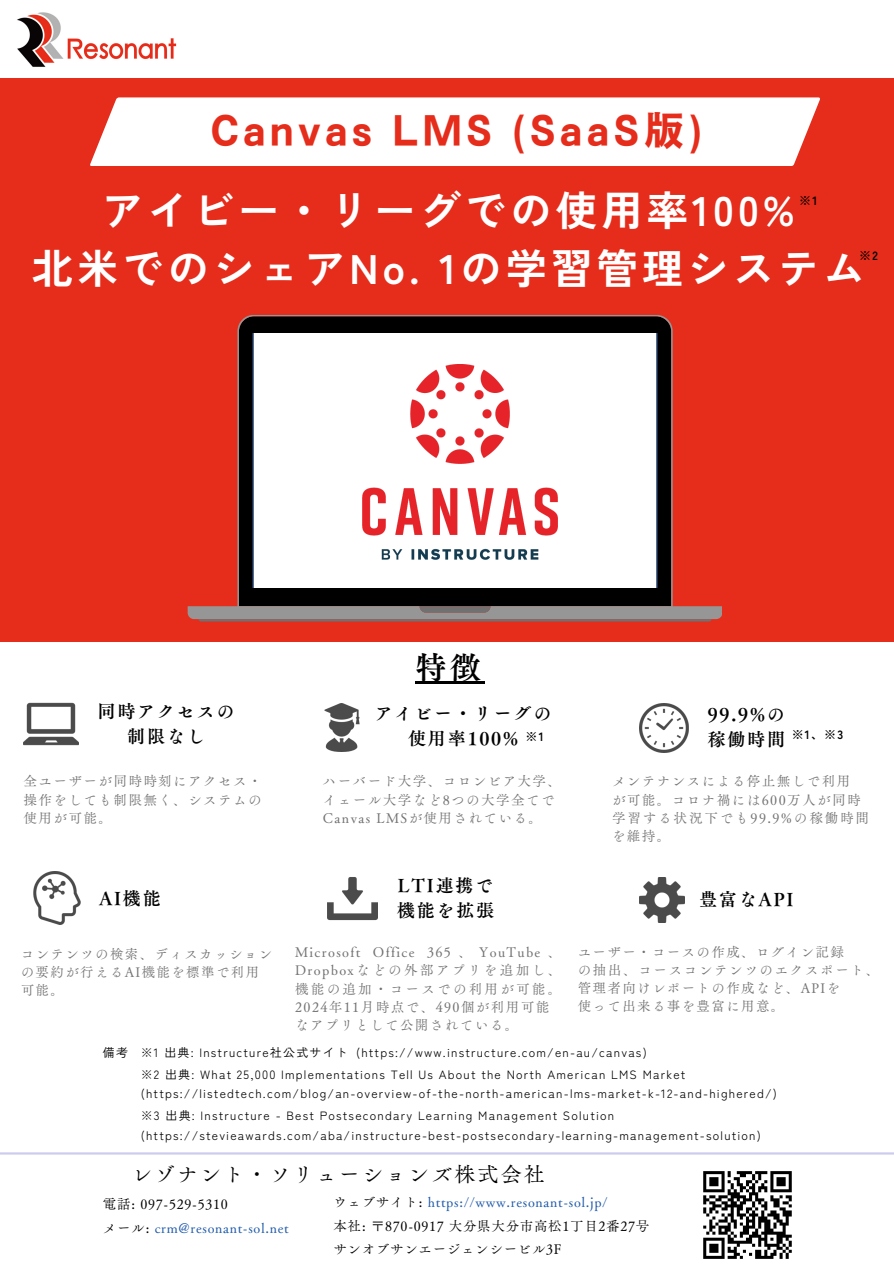
<style>
.page{position:relative;width:894px;height:1264px;background:#fff}
.page>*{position:absolute;margin:0;border:0;box-sizing:border-box;transform-origin:0 0}
.t1{font:700 41.25px/57.3px "Zen Kaku Gothic New";letter-spacing:.1em;color:#fff;text-align:center}
.t2{font:41.1px "Motoya Gothic Std W6";letter-spacing:.1em;color:#e62c1a}
.t3{font:31.5px "Canva Tsuku A Old Min Pr 6 N B";color:#000}
.t4{font:21px "Canva Tsuku A Old Min Pr 6 N R";letter-spacing:.1em;color:#000}
.t5{font:18px/24.8px "Canva Tsuku A Old Min Pr 6 N B";letter-spacing:.1em;color:#000;text-align:center}
.t6{font:13.65px/18.1px "Canva Tsuku A Old Min Pr 6 N R";letter-spacing:.1em;color:#727171;text-align:justify}
.t7{font:13.65px/18.1px "Canva Tsuku A Old Min Pr 6 N R";letter-spacing:.13em;color:#727171}
.t8{font:13.5px/18px "Canva Tsuku A Old Min Pr 6 N R";letter-spacing:.1em;color:#727171}
.t9{font:13.5px "Canva Tsuku A Old Min Pr 6 N R";letter-spacing:.05em;color:#000}
.t10{font:13.5px "Canva Tsuku A Old Min Pr 6 N R";letter-spacing:.05em;color:#205baa}
.t11{font:12px "Zen Kaku Gothic New";letter-spacing:.1em;color:#000}
.t12{font:700 12px "Zen Kaku Gothic New";color:#000}
.s1{color:#000}
</style>
<div class="page">
<div style="left:0;top:78px;width:893px;height:563px;background:#e62c1a"></div>
<img style="left:17px;top:12px;width:160px;height:55px">
<div style="left:90px;top:97px;width:729px;height:69px;background:#fff"></div>
<hr style="left:0;top:1152px;width:893px;height:2px;background:#5655c8">
<img style="left:703px;top:1171px;width:89px;height:88px">
<svg style="left:187px;top:315px;width:535px;height:304px"></svg>
<svg style="left:419px;top:606px;width:71px;height:6px"></svg>
<svg style="left:198px;top:619px;width:513px;height:2px"></svg>
<div style="left:252px;top:333px;width:405px;height:254px;background:#fff"></div>
<img style="left:362px;top:364px;width:195px;height:196px">
<img style="left:324px;top:704px;width:36px;height:47px">
<img style="left:327px;top:877px;width:51px;height:44px">
<img style="left:639px;top:877px;width:45px;height:45px">
<img style="left:23px;top:702px;width:56px;height:44px">
<img style="left:639px;top:703px;width:49px;height:49px">
<img style="left:33px;top:872px;width:48px;height:52px">
<hr style="left:415px;top:681px;width:69px;height:2px;background:#000">
<h1 class="t2" style="left:211px;top:110px;width:492px">Canvas LMS (SaaS版)</h1>
<p class="t1" style="left:32px;top:179px;width:834px">アイビー・リーグでの使用率100%<br>北米でのシェアNo. 1の学習管理システム</p>
<p class="t12" style="left:798px;top:191px;width:20px">※1</p>
<p class="t12" style="left:858px;top:246px;width:20px">※2</p>
<p class="t3" style="left:415px;top:651px;width:68px">特徴</p>
<p class="t5" style="left:98px;top:698px;width:138px">同時アクセスの制限なし</p>
<p class="t5" style="left:707px;top:701px;width:79px;text-align:left">99.9%の稼働時間</p>
<p class="t5" style="left:375px;top:700px;width:178px">アイビー・リーグの使用率100%</p>
<h4 class="t12" style="left:525px;top:727px;width:20px">※1</h4>
<h6 class="t12" style="left:791px;top:725px;width:53px">※1、※3</h6>
<p class="t6" style="left:23px;top:772px;width:240px">全ユーザーが同時時刻にアクセス・</p>
<p class="t6" style="left:23px;top:790px;width:240px">操作をしても制限無く、システムの</p>
<p class="t6" style="left:23px;top:808px;width:90px">使用が可能。</p>
<p class="t5" style="left:99px;top:885px;width:63px">AI機能</p>
<p class="t8" style="left:21px;top:944px;width:253px">コンテンツの検索、ディスカッションの要約が行えるAI機能を標準で利用可能。</p>
<p class="t6" style="left:323px;top:772px;width:240px">ハーバード大学、コロンビア大学、</p>
<p class="t6" style="left:323px;top:790px;width:233px">イェール大学など8つの大学全てで</p>
<p class="t6" style="left:323px;top:808px;width:221px">Canvas LMSが使用されている。</p>
<p class="t5" style="left:397px;top:873px;width:99px;text-align:left">LTI連携で機能を拡張</p>
<h4 class="t6" style="left:295px;top:943px;width:268px">Microsoft Office 365 、 YouTube 、Dropboxなどの外部アプリを追加し、機能の追加・コースでの利用が可能。2024年11月時点で、490個が利用可能</h4>
<p class="t6" style="left:295px;top:1015px;width:225px">なアプリとして公開されている。</p>
<p class="t6" style="left:611px;top:772px;width:238px">メンテナンスによる停止無しで利用</p>
<h4 class="t6" style="left:611px;top:790px;width:250px">が可能。コロナ禍には600万人が同時</h4>
<p class="t7" style="left:611px;top:808px;width:258px">学習する状況下でも99.9%の稼働時間を維持。</p>
<h5 class="t5" style="left:699px;top:887px;width:96px">豊富なAPI</h5>
<p class="t8" style="left:577px;top:942px;width:303px">ユーザー・コースの作成、ログイン記録<br>の抽出、コースコンテンツのエクスポート、管理者向けレポートの作成など、APIを<br>使って出来る事を豊富に用意。</p>
<p class="t11" style="left:103px;top:1043px;width:27px">備考</p>
<p class="t11" style="left:141px;top:1043px;width:209px">※1 出典: Instructure社公式サイト</p>
<p class="t11" style="left:356px;top:1043px;width:292px">(https://www.instructure.com/en-au/canvas)</p>
<h3 class="t11" style="left:141px;top:1064px;width:546px">※2 出典: What 25,000 Implementations Tell Us About the North American LMS Market</h3>
<p class="t11" style="left:141px;top:1084px;width:637px">(https://listedtech.com/blog/an-overview-of-the-north-american-lms-market-k-12-and-highered/)</p>
<p class="t11" style="left:141px;top:1105px;width:475px">※3 出典: Instructure - Best Postsecondary Learning Management Solution</p>
<p class="t11" style="left:141px;top:1125px;width:621px">(https://stevieawards.com/aba/instructure-best-postsecondary-learning-management-solution)</p>
<p class="t4" style="left:131px;top:1163px;width:415px">レゾナント・ソリューションズ株式会社</p>
<p class="t9" style="left:103px;top:1197px;width:126px">電話: 097-529-5310</p>
<h6 class="t10" style="left:103px;top:1221px;width:187px"><span class="s1">メール:</span> crm@resonant-sol.net</h6>
<p class="t10" style="left:333px;top:1195px;width:275px"><span class="s1">ウェブサイト:</span> https://www.resonant-sol.jp/</p>
<p class="t9" style="left:333px;top:1218px;width:317px">本社: 〒870-0917 大分県大分市高松1丁目 2番27号</p>
<p class="t9" style="left:333px;top:1242px;width:229px">サンオブサンエージェンシービル3F</p>
</div>
